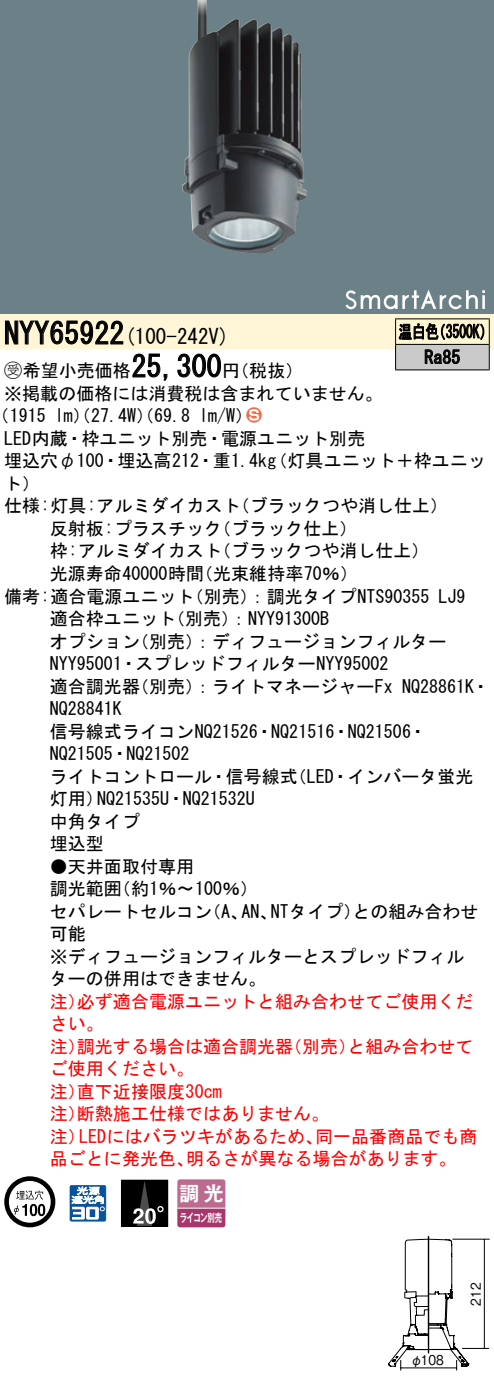
<style>
.page{position:relative;width:494px;height:1379px;background:#fff}
.page>*{position:absolute;margin:0;border:0;box-sizing:border-box;transform-origin:0 0}
.t1{font:30px "MS Gothic";color:#000}
.t2{font:21px "MS Gothic";color:#000}
.t3{font:19.8px "Gothic MB101 Pro De Bold 90 pv RKSJ H";color:#fff}
.t4{font:18px/22.5px "MS Gothic";color:#000}
.t5{font:18px/22.5px "MS Gothic";color:#f00}
.t6{font:18px/25.5px "MS Gothic";color:#000;scale:.75 1}
.t7{font:18px "Ford Classification 1";color:#ed6d48}
.t8{font:13.5px "Gothic BBB Pro Medium 90 pv RKSJ H";color:#000;scale:.9 1}
.t9{font:11.4px "Gothic MB101 Pro De Bold 90 pv RKSJ H";letter-spacing:-.05em;color:#fff;scale:.65 1}
.s1{font-family:"Ford Classification 1"}
.s2{color:#fff}
</style>
<div class="page">
<div style="left:0;top:0;width:493px;height:288px;background:#6c8087"></div>
<img style="left:182px;top:0;width:124px;height:254px">
<div style="left:0;top:288px;width:493px;height:26px;background:#6c8087"></div>
<svg style="left:345px;top:289px;width:139px;height:20px"></svg>
<div style="left:0;top:314px;width:493px;height:34px;background:#fff5d7"></div>
<svg style="left:5px;top:320px;width:118px;height:25px"></svg>
<svg style="left:132px;top:353px;width:36px;height:28px"></svg>
<svg style="left:177px;top:353px;width:44px;height:25px"></svg>
<svg style="left:4px;top:1176px;width:51px;height:51px"></svg>
<svg style="left:38px;top:1203px;width:7px;height:13px"></svg>
<svg style="left:70px;top:1185px;width:36px;height:36px"></svg>
<div style="left:121px;top:1180px;width:46px;height:46px;background:#000"></div>
<svg style="left:133px;top:1181px;width:29px;height:43px"></svg>
<div style="left:121px;top:1179px;width:47px;height:47px;border:1px solid #000"></div>
<svg style="left:177px;top:1179px;width:48px;height:48px;background:#b55a85"></svg>
<hr style="left:177px;top:1207px;width:48px;height:1px;background:#fff">
<hr style="left:395px;top:318px;width:94px;height:1px;background:#000">
<hr style="left:395px;top:369px;width:94px;height:1px;background:#000">
<svg style="left:394px;top:319px;width:95px;height:50px"></svg>
<hr style="left:427px;top:1236px;width:2px;height:116px;background:#000">
<svg style="left:388px;top:1238px;width:100px;height:132px"></svg>
<hr style="left:452px;top:1238px;width:37px;height:1px;background:#000">
<hr style="left:483px;top:1239px;width:1px;height:109px;background:#000">
<h1 class="t1" style="left:4px;top:318px;width:122px">NYY65922</h1>
<p class="t6" style="left:424px;top:319px;width:49px;text-indent:-26px">温白色<br>Ra85</p>
<p class="t6" style="left:432px;top:319px;width:82px">（3500 (K</p>
<p class="t2" style="left:124px;top:326px;width:106px">(100-242 (V</p>
<h1 class="t1" style="left:131px;top:351px;width:91px">25,300</h1>
<p class="t4" style="left:4px;top:359px;width:379px"><span class="s1">B</span>希望小売価格<br>※掲載の価格には消費税は含まれていません。</p>
<p class="t7" style="left:246px;top:406px;width:17px">2<span class="s2">3</span></p>
<p class="t4" style="left:222px;top:359px;width:82px">（円税抜(</p>
<p class="t4" style="left:199px;top:404px;width:55px">l m (W/</p>
<p class="t4" style="left:-8px;top:404px;width:56px">（1915</p>
<p class="t4" style="left:4px;top:427px;width:362px">LED内蔵・枠ユニット別売・電源ユニット別売</p>
<p class="t4" style="left:269px;top:449px;width:217px">（灯具ユニット＋枠ユニッ</p>
<p class="t4" style="left:55px;top:404px;width:137px">lm）（27.4 ）（W 69.8</p>
<p class="t4" style="left:4px;top:449px;width:273px">埋込穴φ100・埋込高212・重1.4kg</p>
<p class="t4" style="left:4px;top:472px;width:37px">ト(</p>
<p class="t4" style="left:232px;top:494px;width:218px">（ブラックつや消し仕上(</p>
<p class="t4" style="left:213px;top:494px;width:145px;text-indent:-209px">仕様:灯具:アルミダイカスト<br>（ブラック仕上(</p>
<p class="t4" style="left:213px;top:517px;width:217px;text-indent:-163px">反射板:プラスチック<br>（ブラックつや消し仕上(</p>
<p class="t4" style="left:195px;top:539px;width:164px;text-indent:-145px">枠:アルミダイカスト<br>（光束維持率70％(</p>
<p class="t4" style="left:50px;top:562px;width:156px">光源寿命40000時間</p>
<p class="t4" style="left:185px;top:584px;width:245px">（別売：）調光タイプNTS90355</p>
<p class="t4" style="left:167px;top:584px;width:163px;text-indent:-163px">備考:適合電源ユニット<br>（別売：） NYY91300B</p>
<p class="t4" style="left:438px;top:584px;width:28px">LJ9</p>
<p class="t4" style="left:131px;top:607px;width:316px;text-indent:-81px">適合枠ユニット<br>（別売：）ディフュージョンフィルター</p>
<p class="t4" style="left:50px;top:629px;width:340px">オプション<br>NYY95001・スプレッドフィルターNYY95002</p>
<p class="t4" style="left:131px;top:674px;width:263px">（別売：）ライトマネージャーFx</p>
<p class="t4" style="left:50px;top:674px;width:91px">適合調光器</p>
<p class="t4" style="left:50px;top:697px;width:73px">NQ28841K</p>
<p class="t4" style="left:50px;top:719px;width:378px">信号線式ライコンNQ21526・NQ21516・NQ21506・</p>
<p class="t4" style="left:50px;top:742px;width:141px">NQ21505・NQ21502</p>
<p class="t4" style="left:288px;top:764px;width:186px">（LED・インバータ蛍光</p>
<p class="t4" style="left:401px;top:674px;width:89px">NQ28861 ・K</p>
<p class="t4" style="left:50px;top:764px;width:249px;text-align:center">ライトコントロール・信号線式<br>NQ21535 ・U NQ21532U</p>
<p class="t4" style="left:50px;top:787px;width:91px">灯用）<br>中角タイプ埋込型</p>
<p class="t4" style="left:113px;top:854px;width:147px;text-indent:-63px">●天井面取付専用<br>（約1％〜100％(</p>
<p class="t4" style="left:50px;top:877px;width:73px">調光範囲</p>
<p class="t4" style="left:270px;top:899px;width:92px">NTタイプ）</p>
<p class="t4" style="left:352px;top:899px;width:127px">との組み合わせ</p>
<p class="t4" style="left:50px;top:899px;width:415px">セパレートセルコン<br>可能<br>※ディフュージョンフィルターとスプレッドフィルターの併用はできません。</p>
<p class="t5" style="left:77px;top:989px;width:397px">必ず適合電源ユニットと組み合わせてご使用くだ</p>
<p class="t4" style="left:203px;top:899px;width:46px">（、A</p>
<p class="t4" style="left:241px;top:899px;width:37px">AN、</p>
<p class="t5" style="left:50px;top:989px;width:55px">注）さい。</p>
<p class="t5" style="left:77px;top:1034px;width:217px">調光する場合は適合調光器</p>
<p class="t5" style="left:284px;top:1034px;width:73px">（別売）</p>
<p class="t5" style="left:347px;top:1034px;width:127px">と組み合わせて</p>
<p class="t5" style="left:50px;top:1034px;width:37px">注）</p>
<p class="t5" style="left:50px;top:1057px;width:145px">ご使用ください。</p>
<p class="t5" style="left:77px;top:1079px;width:146px">直下近接限度30cm</p>
<p class="t5" style="left:77px;top:1079px;width:253px;text-indent:-27px">注）<br>断熱施工仕様ではありません。</p>
<p class="t5" style="left:50px;top:1102px;width:37px">注）</p>
<p class="t5" style="left:79px;top:1124px;width:245px">LEDにはバラツキがあるため、</p>
<p class="t5" style="left:315px;top:1124px;width:163px">同一品番商品でも商</p>
<p class="t5" style="left:50px;top:1124px;width:37px">注）</p>
<p class="t5" style="left:50px;top:1147px;width:145px">品ごとに発光色、</p>
<p class="t5" style="left:186px;top:1147px;width:272px">明るさが異なる場合があります。</p>
<p class="t3" style="left:179px;top:1177px;width:46px">調光</p>
<p class="t9" style="left:180px;top:1208px;width:66px">ライコン別売</p>
<p class="t8" style="left:410px;top:1348px;width:39px">φ108</p>
<p class="t8" style="left:464px;top:1305px;width:27px;rotate:-90deg">212</p>
</div>
